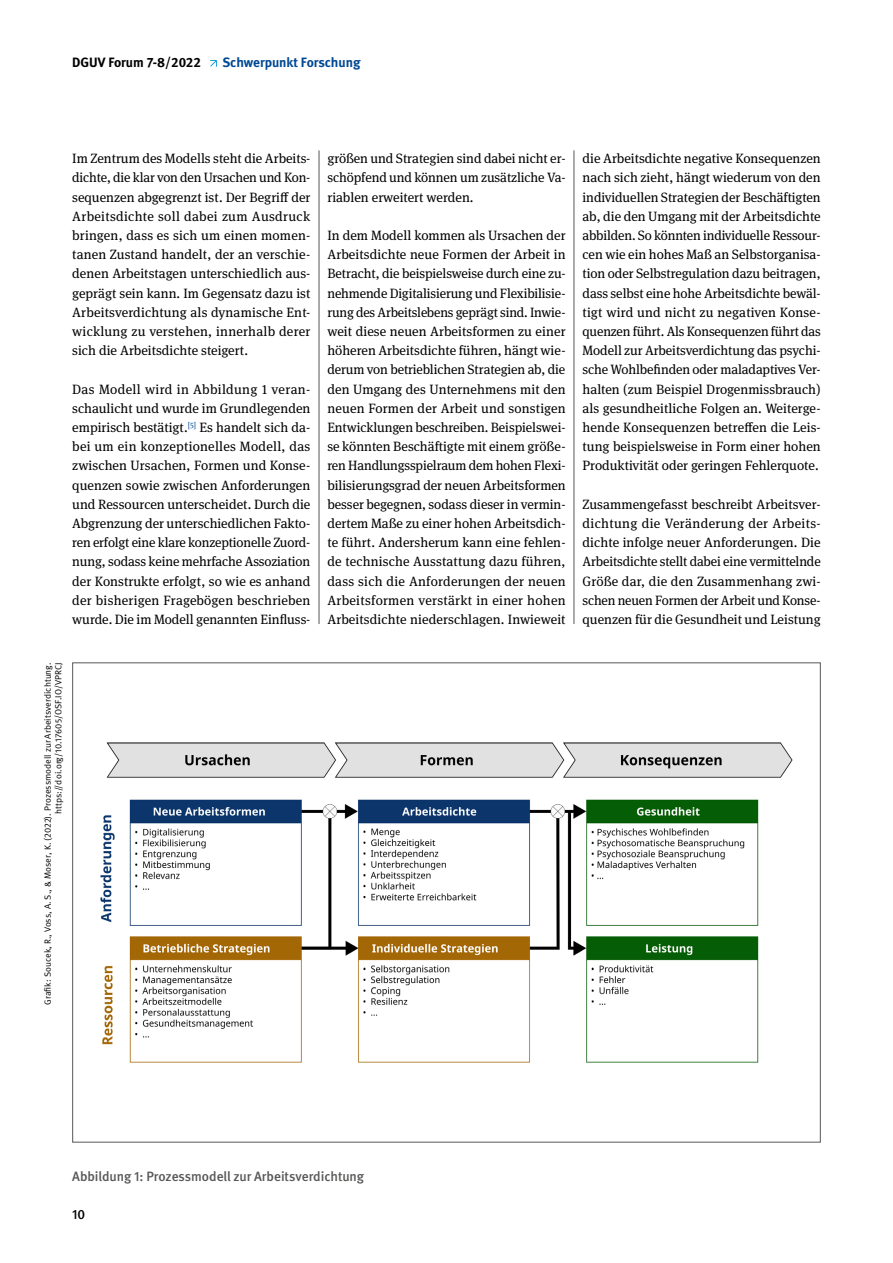
<style>
.page{position:relative;width:893px;height:1263px;background:#fff}
.page>*{position:absolute;margin:0;border:0;box-sizing:border-box;transform-origin:0 0}
.Fließtext_book_9pt{font:13.5px/19.2px "DGUV Meta Serif";color:#000;text-align:justify}
.t1{font:500 13.5px "DGUV Meta";color:#575756}
.t2{font:700 13.5px "DGUV Meta";letter-spacing:-.005em;color:#004994}
.t3{font:700 13.5px "DGUV Meta";color:#000}
.t4{font:500 13.5px "DGUV Meta";color:#000}
.t5{font:9px/10.8px "DGUV Meta";letter-spacing:.01em;color:#000;text-align:right}
</style>
<div class="page">
<svg style="left:210px;top:60px;width:7px;height:7px"></svg>
<img style="left:100px;top:742px;width:693px;height:321px">
<hr style="left:319px;top:150px;width:1px;height:474px;background:#575756">
<hr style="left:574px;top:150px;width:1px;height:474px;background:#575756">
<p class="t3" style="left:72px;top:54px;width:130px">DGUV Forum 7-8/2022</p>
<p class="t2" style="left:222px;top:54px;width:140px">Schwerpunkt Forschung</p>
<p class="Fließtext_book_9pt" style="left:72px;top:149px;width:240px">Im Zentrum des Modells steht die Arbeits&shy;dichte, die klar von den Ursachen und Kon&shy;sequenzen abgegrenzt ist. Der Begriff der Arbeitsdichte soll dabei zum Ausdruck bringen, dass es sich um einen momen&shy;tanen Zustand handelt, der an verschie&shy;denen Arbeitstagen unterschiedlich aus&shy;geprägt sein kann. Im Gegensatz dazu ist Arbeitsverdichtung als dynamische Ent&shy;wicklung zu verstehen, innerhalb derer sich die Arbeitsdichte steigert.</p>
<p class="Fließtext_book_9pt" style="left:72px;top:380px;width:240px">Das Modell wird in Abbildung 1 veran&shy;schaulicht und wurde im Grundlegenden empirisch bestätigt.<sup>[5]</sup> Es handelt sich da&shy;bei um ein konzeptionelles Modell, das zwischen Ursachen, Formen und Konse&shy;quenzen sowie zwischen Anforderungen und Ressourcen unterscheidet. Durch die Abgrenzung der unterschiedlichen Fakto&shy;ren erfolgt eine klare konzeptionelle Zuord&shy;nung, sodass keine mehrfache Assoziation der Konstrukte erfolgt, so wie es anhand der bisherigen Fragebögen beschrieben wurde. Die im Modell genannten Einfluss-</p>
<p class="t5" style="left:43px;top:1005px;width:344px;rotate:-90deg">Grafik: Soucek, R., Voss, A. S., &amp; Moser, K. (2022). Prozessmodell zur Arbeitsverdichtung. https://doi.org/10.17605/OSF.IO/VPRCJ</p>
<p class="Fließtext_book_9pt" style="left:327px;top:149px;width:240px">größen und Strategien sind dabei nicht er&shy;schöpfend und können um zusätzliche Va&shy;riablen erweitert werden.</p>
<p class="Fließtext_book_9pt" style="left:327px;top:226px;width:240px">In dem Modell kommen als Ursachen der Arbeitsdichte neue Formen der Arbeit in Betracht, die beispielsweise durch eine zu&shy;nehmende Digitalisierung und Flexibilisie&shy;rung des Arbeitslebens geprägt sind. Inwie&shy;weit diese neuen Arbeitsformen zu einer höheren Arbeitsdichte führen, hängt wie&shy;derum von betrieblichen Strategien ab, die den Umgang des Unternehmens mit den neuen Formen der Arbeit und sonstigen Entwicklungen beschreiben. Beispielswei&shy;se könnten Beschäftigte mit einem größe&shy;ren Handlungsspielraum dem hohen Flexi&shy;bilisierungsgrad der neuen Arbeitsformen besser begegnen, sodass dieser in vermin&shy;dertem Maße zu einer hohen Arbeitsdich&shy;te führt. Andersherum kann eine fehlen&shy;de technische Ausstattung dazu führen, dass sich die Anforderungen der neuen Arbeitsformen verstärkt in einer hohen Arbeitsdichte niederschlagen. Inwieweit</p>
<p class="Fließtext_book_9pt" style="left:583px;top:149px;width:240px">die Arbeitsdichte negative Konsequenzen nach sich zieht, hängt wiederum von den individuellen Strategien der Beschäftigten ab, die den Umgang mit der Arbeitsdichte abbilden. So könnten individuelle Ressour&shy;cen wie ein hohes Maß an Selbstorganisa&shy;tion oder Selbstregulation dazu beitragen, dass selbst eine hohe Arbeitsdichte bewäl&shy;tigt wird und nicht zu negativen Konse&shy;quenzen führt. Als Konsequenzen führt das Modell zur Arbeitsverdichtung das psychi&shy;sche Wohlbefinden oder maladaptives Ver&shy;halten (zum Beispiel Drogenmissbrauch) als gesundheitliche Folgen an. Weiterge&shy;hende Konsequenzen betreffen die Leis&shy;tung beispielsweise in Form einer hohen Produktivität oder geringen Fehlerquote.</p>
<p class="Fließtext_book_9pt" style="left:583px;top:495px;width:240px">Zusammengefasst beschreibt Arbeitsver&shy;dichtung die Veränderung der Arbeits&shy;dichte infolge neuer Anforderungen. Die Arbeitsdichte stellt dabei eine vermittelnde Größe dar, die den Zusammenhang zwi&shy;schen neuen Formen der Arbeit und Konse&shy;quenzen für die Gesundheit und Leistung</p>
<p class="t1" style="left:72px;top:1168px;width:293px">Abbildung 1: Prozessmodell zur Arbeitsverdichtung</p>
<p class="t4" style="left:72px;top:1207px;width:14px">10</p>
</div>
